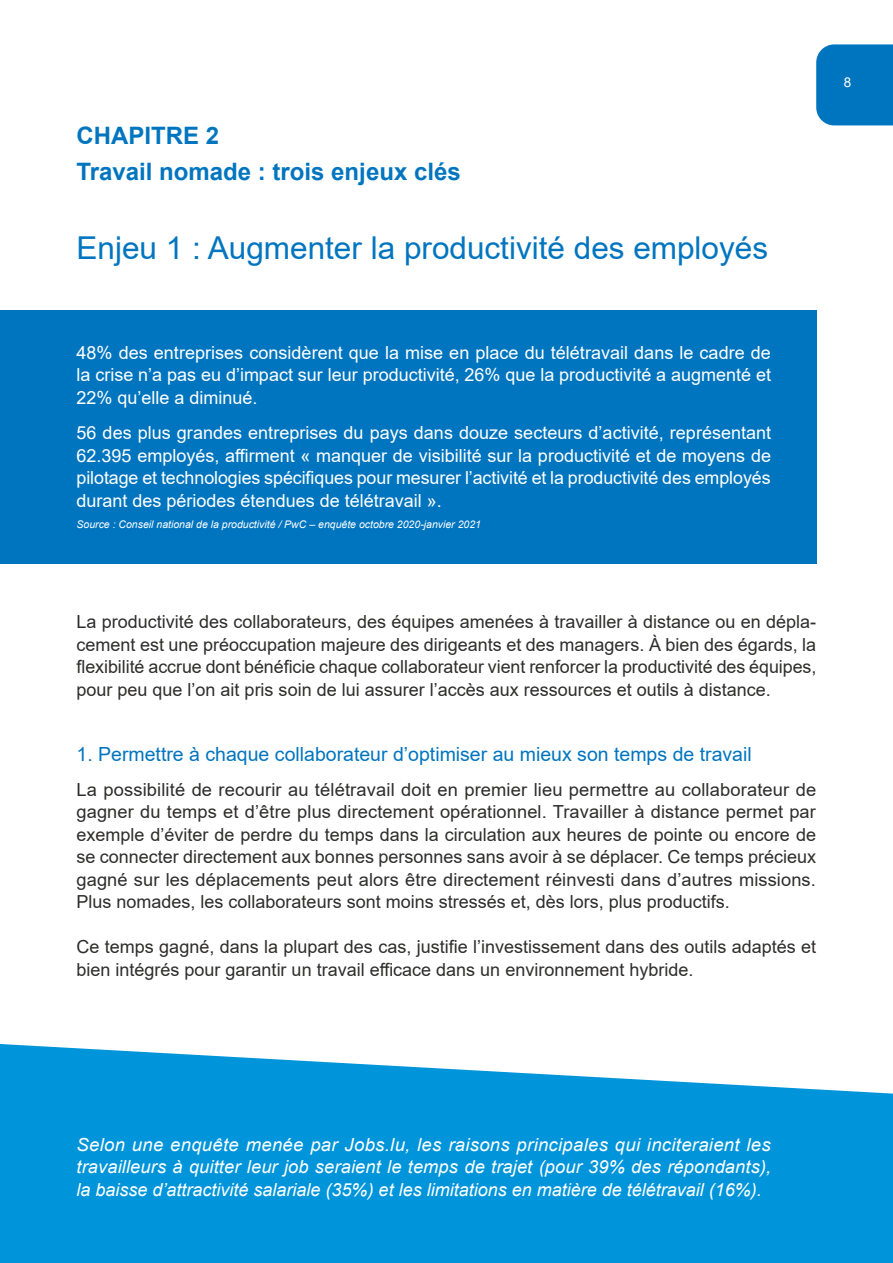
<style>
.page{position:relative;width:893px;height:1263px;background:#fff}
.page>*{position:absolute;margin:0;border:0;box-sizing:border-box;transform-origin:0 0}
.Sous-titre{font:31.5px "Arial";color:#0075bf}
.Sous-titre-2{font:700 24px "Arial";color:#0075bf}
.Texte_courant{font:19.5px "Arial";color:#0075bf}
.Texte_courant-2{font:18px/22.5px "Arial";color:#2e2d2c;text-align:justify}
.Texte_courant-3{font:18px/22.5px "Arial";color:#fff;text-align:justify}
.Texte_courant-4{font:italic 18px/22.5px "Arial";color:#fff;text-align:justify}
.Steps{font:13.5px "Arial";color:#fff}
.Texte_courant-5{font:italic 10.5px "Arial";color:#fff}
</style>
<div class="page">
<div style="left:816px;top:44px;width:77px;height:81px;background:#0075bf"></div>
<div style="left:0;top:310px;width:816px;height:254px;background:#0075bf"></div>
<svg style="left:0;top:1044px;width:893px;height:219px;background:#1ca0df"></svg>
<p class="Sous-titre-2" style="left:77px;top:119px;width:144px">CHAPITRE 2</p>
<p class="Sous-titre-2" style="left:77px;top:155px;width:386px">Travail nomade : trois enjeux clés</p>
<p class="Sous-titre" style="left:77px;top:226px;width:693px">Enjeu 1 : Augmenter la productivité des employés</p>
<p class="Texte_courant-3" style="left:77px;top:341px;width:696px">48% des entreprises considèrent que la mise en place du télétravail dans le cadre de la crise n’a pas eu d’impact sur leur productivité, 26% que la productivité a augmenté et 22% qu’elle a diminué.</p>
<p class="Texte_courant-3" style="left:77px;top:421px;width:696px">56 des plus grandes entreprises du pays dans douze secteurs d’activité, représentant 62.395 employés, affirment « manquer de visibilité sur la productivité et de moyens de pilotage et technologies spécifiques pour mesurer l’activité et la productivité des employés durant des périodes étendues de télétravail ».</p>
<p class="Texte_courant-5" style="left:77px;top:517px;width:406px">Source : Conseil national de la productivité / PwC – enquête octobre 2020-janvier 2021</p>
<p class="Steps" style="left:844px;top:73px;width:9px">8</p>
<p class="Texte_courant-2" style="left:77px;top:610px;width:741px">La productivité des collaborateurs, des équipes amenées à travailler à distance ou en dépla&shy;cement est une préoccupation majeure des dirigeants et des managers. À bien des égards, la flexibilité accrue dont bénéficie chaque collaborateur vient renforcer la productivité des équipes, pour peu que l’on ait pris soin de lui assurer l’accès aux ressources et outils à distance.</p>
<p class="Texte_courant" style="left:77px;top:740px;width:677px">1. Permettre à chaque collaborateur d’optimiser au mieux son temps de travail</p>
<p class="Texte_courant-2" style="left:77px;top:778px;width:741px">La possibilité de recourir au télétravail doit en premier lieu permettre au collaborateur de gagner du temps et d’être plus directement opérationnel. Travailler à distance permet par exemple d’éviter de perdre du temps dans la circulation aux heures de pointe ou encore de se connecter directement aux bonnes personnes sans avoir à se déplacer. Ce temps précieux gagné sur les déplacements peut alors être directement réinvesti dans d’autres missions.<br>Plus nomades, les collaborateurs sont moins stressés et, dès lors, plus productifs.</p>
<p class="Texte_courant-2" style="left:77px;top:936px;width:741px">Ce temps gagné, dans la plupart des cas, justifie l’investissement dans des outils adaptés et bien intégrés pour garantir un travail efficace dans un environnement hybride.</p>
<p class="Texte_courant-4" style="left:77px;top:1133px;width:696px">Selon une enquête menée par Jobs.lu, les raisons principales qui inciteraient les travailleurs à quitter leur job seraient le temps de trajet (pour 39% des répondants), la baisse d’attractivité salariale (35%) et les limitations en matière de télétravail (16%).</p>
</div>
